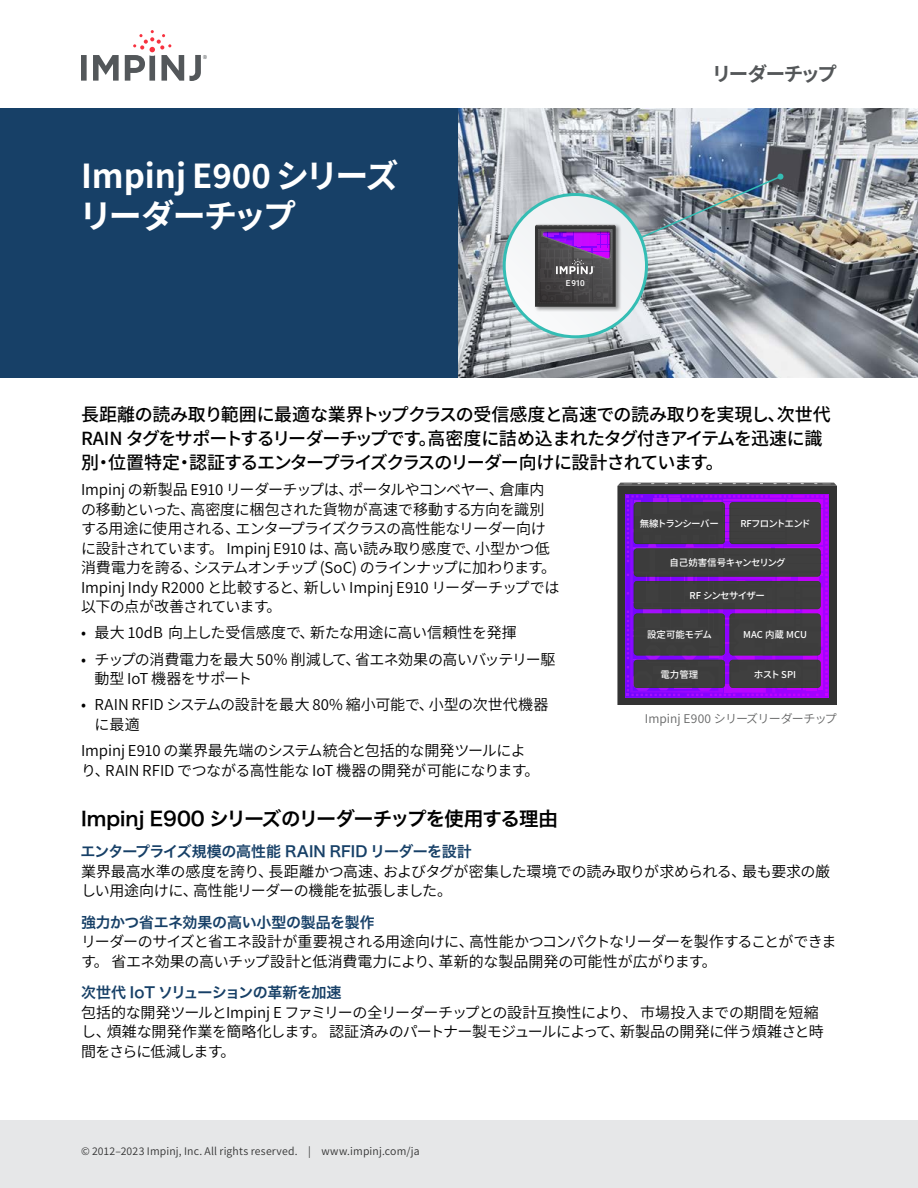
<style>
.page{position:relative;width:918px;height:1188px;background:#fff}
.page>*{position:absolute;margin:0;border:0;box-sizing:border-box;transform-origin:0 0}
.t1{font:700 33px/39.6px "Source Han Sans JP";letter-spacing:-.005em;color:#fff}
.t2{font:19.5px "Hira Kaku Pro N W6";letter-spacing:-.035em;color:#000}
.t3{font:700 19.5px "Source Han Sans JP";letter-spacing:-.1em;color:#545759}
.t4{font:500 18px/24px "Source Han Sans JP";letter-spacing:-.05em;color:#000}
.t5{font:15px/19.5px "Source Han Sans JP";letter-spacing:-.02em;color:#000}
.t6{font:15px "Hira Kaku Pro N W6";letter-spacing:-.025em;color:#174067}
.t7{font:12px "Source Han Sans JP";letter-spacing:-.01em;color:#666767}
.t8{font:10.5px "Source Han Sans JP";letter-spacing:.015em;color:#333}
.t9{font:500 9.45px "Source Han Sans JP";letter-spacing:-.05em;color:#fff}
.t10{font:500 9.45px "Source Han Sans JP";letter-spacing:-.07em;color:#fff}
.t11{font:500 9.45px "Source Han Sans JP";letter-spacing:-.09em;color:#fff}
.t12{font:500 9.45px "Source Han Sans JP";letter-spacing:-.02em;color:#fff}
.t13{font:500 8.25px "Roboto";color:#fff}
</style>
<div class="page">
<div style="left:0;top:1120px;width:917px;height:68px;background:#e6e7e8"></div>
<svg style="left:81px;top:30px;width:126px;height:51px"></svg>
<div style="left:0;top:108px;width:459px;height:270px;background:#174067"></div>
<svg style="left:617px;top:486px;width:220px;height:219px;background:#3b3341"></svg>
<svg style="left:617px;top:483px;width:220px;height:3px"></svg>
<svg style="left:626px;top:494px;width:203px;height:203px;background:#542f6c"></svg>
<img style="left:459px;top:108px;width:459px;height:270px">
<svg style="left:504px;top:195px;width:142px;height:142px"></svg>
<div style="left:534px;top:224px;width:88px;height:88px;background:#000;opacity:.4"></div>
<img style="left:535px;top:174px;width:248px;height:133px">
<div style="left:503px;top:193px;width:145px;height:145px;border:3px solid #34bdb4;border-radius:50%"></div>
<h1 class="t1" style="left:79px;top:157px;width:321px">Impinj E900 シリーズリーダーチップ</h1>
<p class="t13" style="left:566px;top:278px;width:20px">E910</p>
<h2 class="t3" style="left:712px;top:63px;width:127px">リーダーチップ</h2>
<p class="t4" style="left:81px;top:403px;width:751px">長距離の読み取り範囲に最適な業界トップクラスの受信感度と高速での読み取りを実現し、次世代<br>RAIN タグをサポートするリーダーチップです。高密度に詰め込まれたタグ付きアイテムを迅速に識別・位置特定・認証するエンタープライズクラスのリーダー向けに設計されています。</p>
<p class="t5" style="left:81px;top:480px;width:480px">Impinj の新製品 E910 リーダーチップは、ポータルやコンベヤー、倉庫内の移動といった、高密度に梱包された貨物が高速で移動する方向を識別する用途に使用される、エンタープライズクラスの高性能なリーダー向けに設計されています。 Impinj E910 は、高い読み取り感度で、小型かつ低消費電力を誇る、システムオンチップ (SoC) のラインナップに加わります。Impinj Indy R2000 と比較すると、新しい Impinj E910 リーダーチップでは以下の点が改善されています。</p>
<p class="t5" style="left:81px;top:623px;width:437px">• 最大 10dB 向上した受信感度で、新たな用途に高い信頼性を発揮</p>
<p class="t5" style="left:94px;top:650px;width:463px;text-indent:-14px">• チップの消費電力を最大 50％ 削減して、省エネ効果の高いバッテリー駆動型 IoT 機器をサポート</p>
<p class="t5" style="left:94px;top:695px;width:456px;text-indent:-14px">• RAIN RFID システムの設計を最大 80% 縮小可能で、小型の次世代機器に最適</p>
<p class="t5" style="left:81px;top:741px;width:460px">Impinj E910 の業界最先端のシステム統合と包括的な開発ツールにより、RAIN RFID でつながる高性能な IoT 機器の開発が可能になります。</p>
<h2 class="t2" style="left:81px;top:801px;width:479px">Impinj E900 シリーズのリーダーチップを使用する理由</h2>
<p class="t6" style="left:81px;top:838px;width:393px">エンタープライズ規模の高性能 RAIN RFID リーダーを設計</p>
<p class="t5" style="left:81px;top:862px;width:751px">業界最高水準の感度を誇り、長距離かつ高速、およびタグが密集した環境での読み取りが求められる、最も要求の厳しい用途向けに、高性能リーダーの機能を拡張しました。</p>
<p class="t6" style="left:81px;top:909px;width:295px">強力かつ省エネ効果の高い小型の製品を製作</p>
<p class="t5" style="left:81px;top:933px;width:757px">リーダーのサイズと省エネ設計が重要視される用途向けに、高性能かつコンパクトなリーダーを製作することができます。 省エネ効果の高いチップ設計と低消費電力により、革新的な製品開発の可能性が広がります。</p>
<p class="t6" style="left:81px;top:979px;width:262px">次世代 IoT ソリューションの革新を加速</p>
<p class="t5" style="left:81px;top:1003px;width:744px">包括的な開発ツールとImpinj E ファミリーの全リーダーチップとの設計互換性により、 市場投入までの期間を短縮し、煩雑な開発作業を簡略化します。 認証済みのパートナー製モジュールによって、新製品の開発に伴う煩雑さと時間をさらに低減します。</p>
<p class="t10" style="left:640px;top:518px;width:81px">無線トランシーバー</p>
<p class="t9" style="left:669px;top:557px;width:118px">自己妨害信号キャンセリング</p>
<p class="t9" style="left:689px;top:590px;width:77px">RF シンセサイザー</p>
<p class="t11" style="left:740px;top:518px;width:72px">RFフロントエンド</p>
<p class="t12" style="left:647px;top:629px;width:66px">設定可能モデム</p>
<p class="t9" style="left:743px;top:629px;width:65px">MAC 内蔵 MCU</p>
<p class="t9" style="left:660px;top:669px;width:39px">電力管理</p>
<p class="t9" style="left:754px;top:669px;width:44px">ホスト SPI</p>
<p class="t7" style="left:645px;top:711px;width:194px">Impinj E900 シリーズリーダーチップ</p>
<p class="t8" style="left:81px;top:1145px;width:340px">© 2012–2023 Impinj, Inc. All rights reserved. | www.impinj.com/ja</p>
</div>
